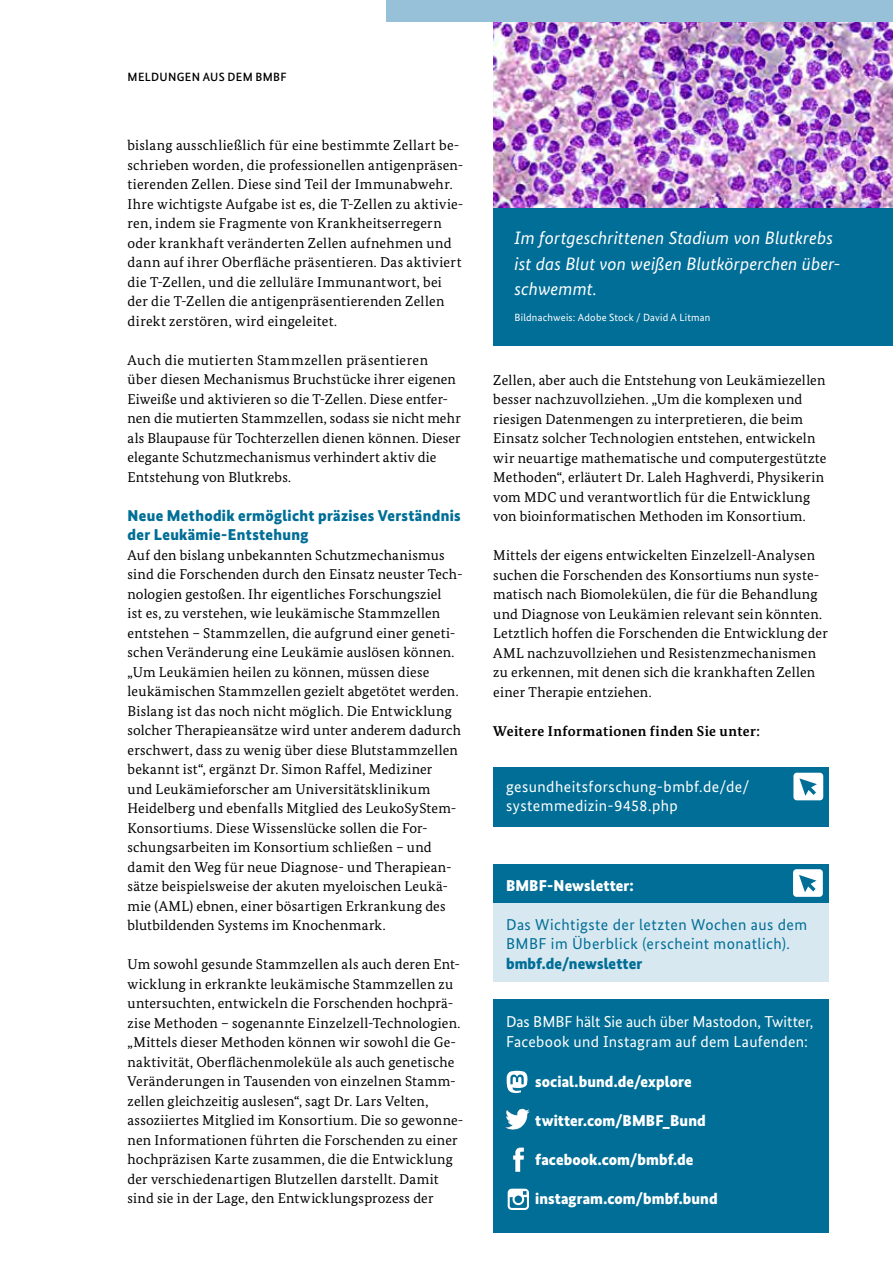
<style>
.page{position:relative;width:893px;height:1263px;background:#fff}
.page>*{position:absolute;margin:0;border:0;box-sizing:border-box;transform-origin:0 0}
.t1{font:italic 18px/25.5px "Bundes Sans";letter-spacing:.005em;color:#fff}
.t2{font:15.75px/19.5px "Bundes Sans";letter-spacing:.02em;color:#fff}
.t3{font:900 15.75px "Bundes Sans";letter-spacing:.005em;color:#fff}
.t4{font:900 15.75px/19.5px "Bundes Sans";letter-spacing:.02em;color:#006e96}
.t5{font:15.75px/19.5px "Bundes Sans";letter-spacing:.03em;color:#006e96}
.t6{font:14.25px/19.5px "Bundes Serif";letter-spacing:.015em;color:#000}
.t7{font:700 14.25px "Bundes Serif";letter-spacing:.025em;color:#000}
.t8{font:500 12px "Bundes Sans";letter-spacing:.03em;color:#000}
.t9{font:10.5px "Bundes Sans";letter-spacing:.02em;color:#fff}
</style>
<div class="page">
<div style="left:493px;top:767px;width:336px;height:60px;background:#006e96"></div>
<img style="left:493px;top:21px;width:400px;height:187px">
<div style="left:493px;top:208px;width:400px;height:137px;background:#006e96"></div>
<div style="left:493px;top:999px;width:336px;height:233px;background:#006e96"></div>
<div style="left:387px;top:0;width:506px;height:21px;background:#97c1d8"></div>
<img style="left:512px;top:1147px;width:13px;height:24px">
<img style="left:506px;top:1108px;width:24px;height:22px">
<div style="left:493px;top:902px;width:336px;height:80px;background:#d8e8f1"></div>
<div style="left:493px;top:864px;width:336px;height:38px;background:#006e96"></div>
<svg style="left:508px;top:1189px;width:21px;height:21px"></svg>
<svg style="left:507px;top:1071px;width:20px;height:22px"></svg>
<div style="left:793px;top:773px;width:30px;height:27px;background:#fff;border-radius:3px"></div>
<svg style="left:799px;top:778px;width:18px;height:18px"></svg>
<div style="left:793px;top:869px;width:30px;height:28px;background:#fff;border-radius:3px"></div>
<svg style="left:799px;top:875px;width:17px;height:17px"></svg>
<p class="t8" style="left:128px;top:70px;width:161px">MELDUNGEN AUS DEM BMBF</p>
<p class="t6" style="left:128px;top:136px;width:337px">bislang ausschließlich für eine bestimmte Zellart be&shy;schrieben worden, die professionellen antigenpräsen&shy;tierenden Zellen. Diese sind Teil der Immunabwehr.<br>Ihre wichtigste Aufgabe ist es, die T-Zellen zu aktivie&shy;ren, indem sie Fragmente von Krankheitserregern oder krankhaft veränderten Zellen aufnehmen und dann auf ihrer Oberfläche präsentieren. Das aktiviert die T-Zellen, und die zelluläre Immunantwort, bei der die T-Zellen die antigenpräsentierenden Zellen direkt zerstören, wird eingeleitet.</p>
<p class="t6" style="left:128px;top:350px;width:335px">Auch die mutierten Stammzellen präsentieren<br>über diesen Mechanismus Bruchstücke ihrer eigenen Eiweiße und aktivieren so die T-Zellen. Diese entfer&shy;nen die mutierten Stammzellen, sodass sie nicht mehr als Blaupause für Tochterzellen dienen können. Dieser elegante Schutzmechanismus verhindert aktiv die Entstehung von Blutkrebs.</p>
<p class="t4" style="left:128px;top:506px;width:335px">Neue Methodik ermöglicht präzises Verständnis der Leukämie-Entstehung</p>
<p class="t6" style="left:128px;top:545px;width:337px">Auf den bislang unbekannten Schutzmechanismus sind die Forschenden durch den Einsatz neuster Tech&shy;nologien gestoßen. Ihr eigentliches Forschungsziel<br>ist es, zu verstehen, wie leukämische Stammzellen entstehen – Stammzellen, die aufgrund einer geneti&shy;schen Veränderung eine Leukämie auslösen können. „Um Leukämien heilen zu können, müssen diese leukämischen Stammzellen gezielt abgetötet werden.<br>Bislang ist das noch nicht möglich. Die Entwicklung solcher Therapieansätze wird unter anderem dadurch erschwert, dass zu wenig über diese Blutstammzellen bekannt ist“, ergänzt Dr. Simon Raffel, Mediziner<br>und Leukämieforscher am Universitätsklinikum Heidelberg und ebenfalls Mitglied des LeukoSyStem-Konsortiums. Diese Wissenslücke sollen die For&shy;schungsarbeiten im Konsortium schließen – und damit den Weg für neue Diagnose- und Therapiean&shy;sätze beispielsweise der akuten myeloischen Leukä&shy;mie (AML) ebnen, einer bösartigen Erkrankung des blutbildenden Systems im Knochenmark.</p>
<p class="t6" style="left:128px;top:955px;width:337px">Um sowohl gesunde Stammzellen als auch deren Ent&shy;wicklung in erkrankte leukämische Stammzellen zu untersuchten, entwickeln die Forschenden hochprä&shy;zise Methoden – sogenannte Einzelzell-Technologien. „Mittels dieser Methoden können wir sowohl die Ge&shy;naktivität, Oberflächenmoleküle als auch genetische Veränderungen in Tausenden von einzelnen Stamm&shy;zellen gleichzeitig auslesen“, sagt Dr. Lars Velten, assoziiertes Mitglied im Konsortium. Die so gewonne&shy;nen Informationen führten die Forschenden zu einer hochpräzisen Karte zusammen, die die Entwicklung der verschiedenartigen Blutzellen darstellt. Damit sind sie in der Lage, den Entwicklungsprozess der</p>
<p class="t1" style="left:514px;top:225px;width:327px">Im fortgeschrittenen Stadium von Blutkrebs ist das Blut von weißen Blutkörperchen über&shy;schwemmt.</p>
<p class="t9" style="left:514px;top:311px;width:197px">Bildnachweis: Adobe Stock / David A Litman</p>
<p class="t6" style="left:493px;top:370px;width:335px">Zellen, aber auch die Entstehung von Leukämiezellen besser nachzuvollziehen. „Um die komplexen und riesigen Datenmengen zu interpretieren, die beim Einsatz solcher Technologien entstehen, entwickeln wir neuartige mathematische und computergestützte Methoden“, erläutert Dr. Laleh Haghverdi, Physikerin vom MDC und verantwortlich für die Entwicklung von bioinformatischen Methoden im Konsortium.</p>
<p class="t6" style="left:493px;top:546px;width:336px">Mittels der eigens entwickelten Einzelzell-Analysen suchen die Forschenden des Konsortiums nun syste&shy;matisch nach Biomolekülen, die für die Behandlung und Diagnose von Leukämien relevant sein könnten.<br>Letztlich hoffen die Forschenden die Entwicklung der AML nachzuvollziehen und Resistenzmechanismen zu erkennen, mit denen sich die krankhaften Zellen einer Therapie entziehen.</p>
<p class="t7" style="left:493px;top:722px;width:268px">Weitere Informationen finden Sie unter:</p>
<p class="t2" style="left:506px;top:776px;width:245px">gesundheitsforschung-bmbf.de/de/ systemmedizin-9458.php</p>
<p class="t3" style="left:506px;top:876px;width:129px">BMBF-Newsletter:</p>
<p class="t5" style="left:506px;top:914px;width:303px">Das Wichtigste der letzten Wochen aus dem<br>BMBF im Überblick (erscheint monatlich).</p>
<p class="t4" style="left:506px;top:953px;width:138px">bmbf.de/newsletter</p>
<p class="t2" style="left:506px;top:1012px;width:309px">Das BMBF hält Sie auch über Mastodon, Twitter,<br>Facebook und Instagram auf dem Laufenden:</p>
<p class="t3" style="left:535px;top:1072px;width:158px">social.bund.de/explore</p>
<p class="t3" style="left:535px;top:1111px;width:172px">twitter.com/BMBF_Bund</p>
<p class="t3" style="left:535px;top:1150px;width:160px">facebook.com/bmbf.de</p>
<p class="t3" style="left:535px;top:1189px;width:184px">instagram.com/bmbf.bund</p>
</div>
